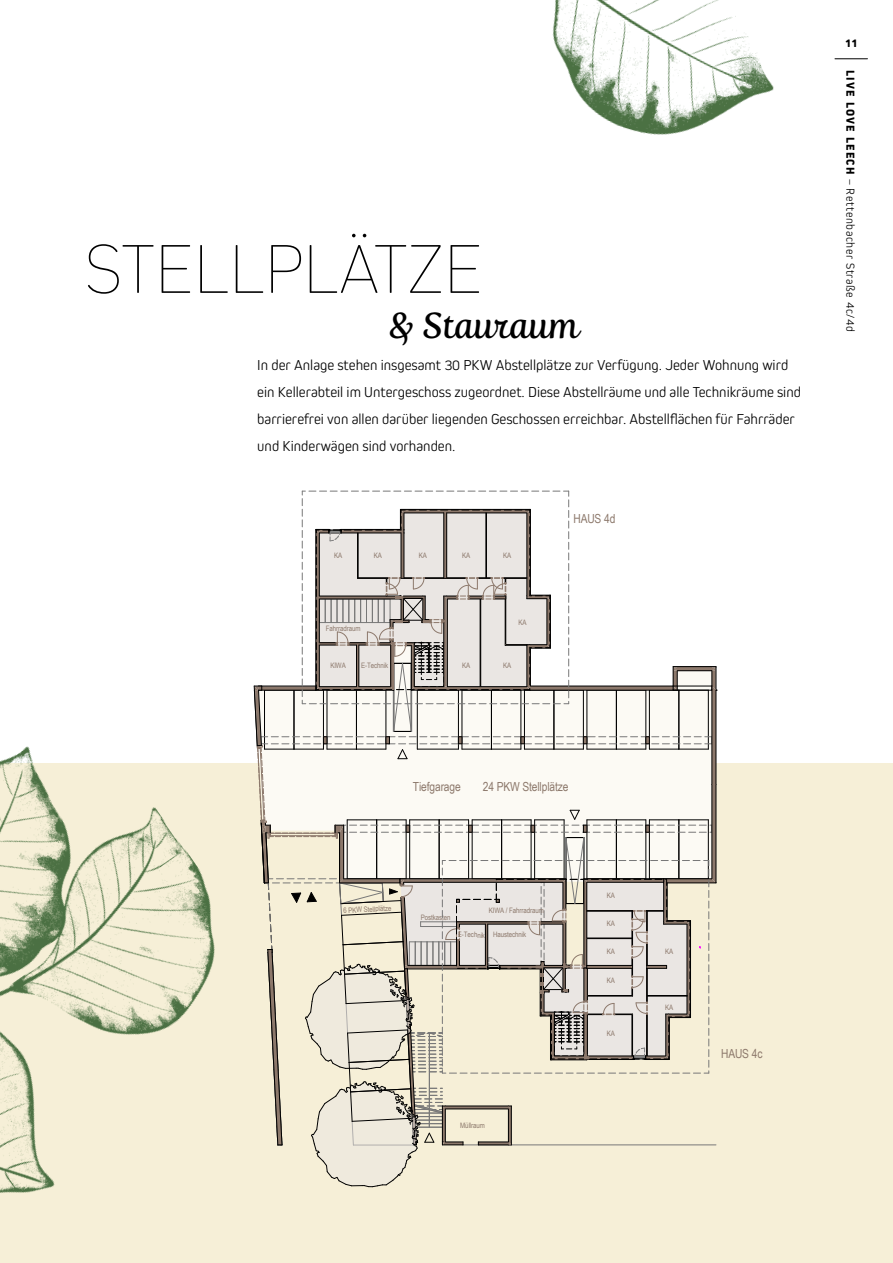
<style>
.page{position:relative;width:893px;height:1263px;background:#fff}
.page>*{position:absolute;margin:0;border:0;box-sizing:border-box;transform-origin:0 0}
.t1{font:100 72px "Kiro";color:#000}
.t2{font:36px "Fertigo Pro Script";color:#000}
.t3{font:300 15px/27px "Kiro";color:#000}
.t4{font:12.45px "Arial Narrow";letter-spacing:-.01em;color:#8c786b}
.t5{font:300 12px "Kiro";letter-spacing:.05em;color:#000}
.t6{font:800 12px "Kiro";color:#000}
.t7{font:7.5px "Arial Narrow";letter-spacing:-.01em;color:#8c786b}
.s1{font-weight:800}
</style>
<div class="page">
<hr style="left:835px;top:58px;width:32px;height:1px;background:#000">
<div style="left:0;top:763px;width:893px;height:500px;background:#f6efd7"></div>
<img style="left:0;top:685px;width:254px;height:508px">
<img style="left:552px;top:0;width:222px;height:135px">
<svg style="left:254px;top:491px;width:463px;height:696px"></svg>
<h1 class="t1" style="left:85px;top:227px;width:399px">STELLPLÄTZE</h1>
<h2 class="t2" style="left:389px;top:305px;width:191px">&amp; Stauraum</h2>
<p class="t3" style="left:257px;top:351px;width:545px">In der Anlage stehen insgesamt 30 PKW Abstellplätze zur Verfügung. Jeder Wohnung wird ein Kellerabteil im Untergeschoss zugeordnet. Diese Abstellräume und alle Technikräume sind barrierefrei von allen darüber liegenden Geschossen erreichbar. Abstellflächen für Fahrräder und Kinderwägen sind vorhanden.</p>
<p class="t7" style="left:334px;top:549px;width:10px">KA</p>
<p class="t7" style="left:374px;top:549px;width:10px">KA</p>
<p class="t7" style="left:419px;top:549px;width:10px">KA</p>
<p class="t7" style="left:462px;top:549px;width:10px">KA</p>
<p class="t7" style="left:503px;top:549px;width:10px">KA</p>
<p class="t7" style="left:326px;top:622px;width:36px">Fahrradraum</p>
<p class="t7" style="left:519px;top:617px;width:10px">KA</p>
<p class="t7" style="left:330px;top:659px;width:17px">KIWA</p>
<p class="t7" style="left:361px;top:659px;width:29px">E-Technik</p>
<p class="t7" style="left:462px;top:659px;width:10px">KA</p>
<p class="t7" style="left:503px;top:659px;width:10px">KA</p>
<p class="t4" style="left:573px;top:509px;width:43px">HAUS 4d</p>
<p class="t4" style="left:413px;top:777px;width:49px">Tiefgarage</p>
<p class="t4" style="left:483px;top:777px;width:87px">24 PKW Stellplätze</p>
<p class="t7" style="left:343px;top:905px;width:50px;rotate:-3deg">6 PKW Stellplätze</p>
<p class="t7" style="left:421px;top:911px;width:31px">Postkasten</p>
<p class="t7" style="left:489px;top:904px;width:57px">KIWA / Fahrradraum</p>
<p class="t7" style="left:493px;top:929px;width:35px">Haustechnik</p>
<p class="t7" style="left:458px;top:929px;width:29px">E-Technik</p>
<p class="t7" style="left:460px;top:1120px;width:26px">Müllraum</p>
<p class="t7" style="left:607px;top:890px;width:10px">KA</p>
<p class="t7" style="left:607px;top:918px;width:10px">KA</p>
<p class="t7" style="left:607px;top:946px;width:10px">KA</p>
<p class="t7" style="left:607px;top:975px;width:10px">KA</p>
<p class="t7" style="left:607px;top:1028px;width:10px">KA</p>
<p class="t7" style="left:665px;top:946px;width:10px">KA</p>
<p class="t7" style="left:665px;top:1002px;width:10px">KA</p>
<p class="t4" style="left:721px;top:1044px;width:43px">HAUS 4c</p>
<p class="t6" style="left:845px;top:36px;width:14px">11</p>
<p class="t5" style="left:857px;top:70px;width:263px;rotate:90deg"><span class="s1">LIVE LOVE LEECH</span> – Rettenbacher Straße 4c/4d</p>
</div>
